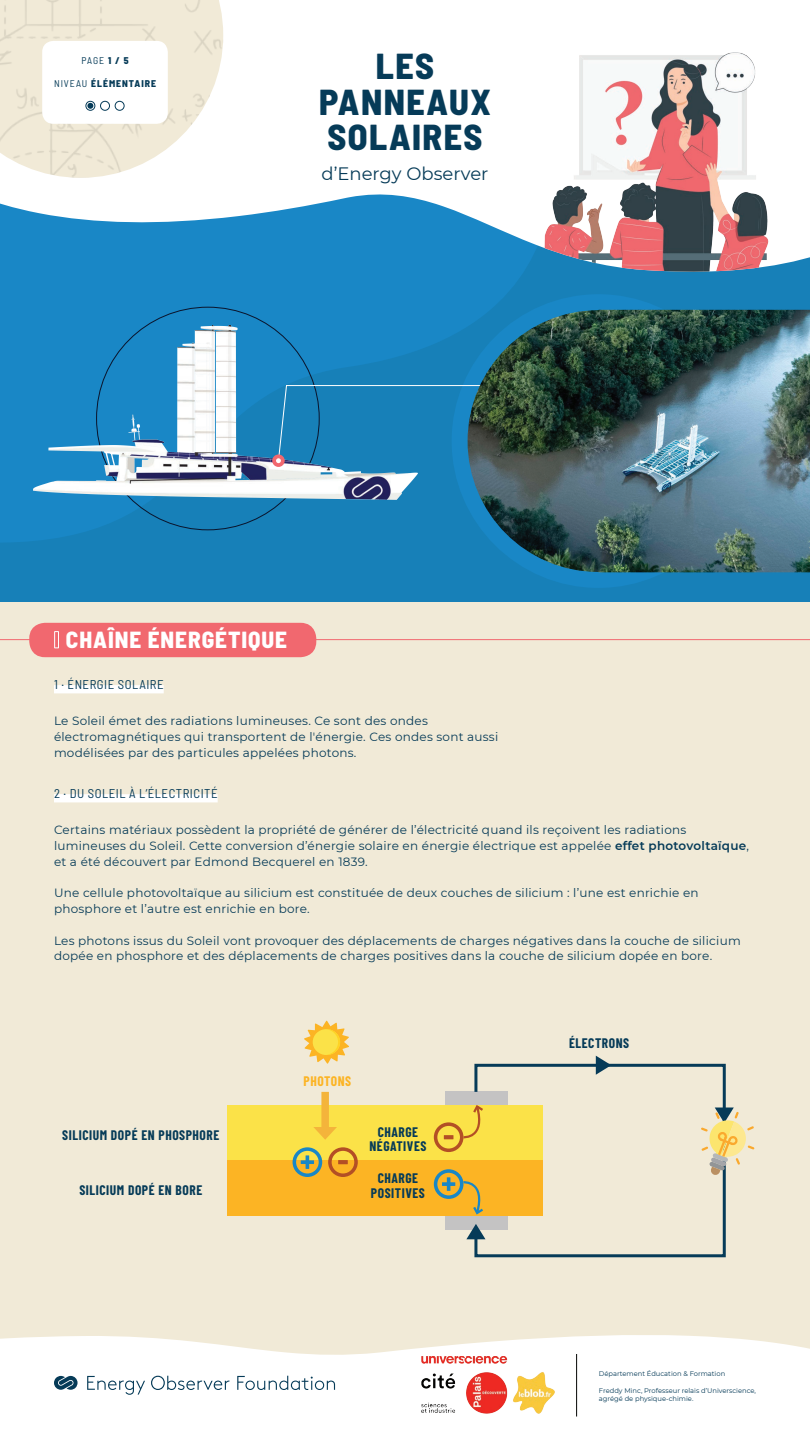
<style>
.page{position:relative;width:810px;height:1440px;background:#fff}
.page>*{position:absolute;margin:0;border:0;box-sizing:border-box;transform-origin:0 0}
.t1{font:800 semi-condensed 36px/35.5px "Barlow";letter-spacing:.04em;color:#063b58;text-align:center}
.t2{font:800 semi-condensed 23.25px "Barlow";letter-spacing:.04em;color:#fff}
.t3{font:18px "Montserrat";color:#063b58}
.t4{font:700 13.5px/14.2px "Barlow Condensed";letter-spacing:.04em;color:#063b58;text-align:center}
.t5{font:700 13.5px "Barlow Condensed";letter-spacing:.04em;color:#fcb424}
.t6{font:semi-condensed 12.75px "Barlow";letter-spacing:.04em;color:#063b58}
.t7{font:12px/15.8px "Montserrat";letter-spacing:.02em;color:#063b58}
.t8{font:800 semi-condensed 9.75px "Barlow";letter-spacing:.1em;color:#063b58}
.t9{font:semi-condensed 9.75px "Barlow";color:#063b58}
.t10{font:6.75px/8.1px "Montserrat";color:#063b58}
.s1{font-weight:800}
.s2{font-weight:400}
.s3{font-weight:600}
</style>
<div class="page">
<div style="left:0;top:602px;width:810px;height:838px;background:#f1ead7"></div>
<div style="left:0;top:148px;width:810px;height:454px;background:#1780b8"></div>
<svg style="left:0;top:272px;width:523px;height:270px;fill:#1987c6"></svg>
<img style="left:33px;top:326px;width:385px;height:174px">
<div style="left:452px;top:294px;width:293px;height:294px;background:#1987c6;border-radius:50%"></div>
<svg style="left:277px;top:385px;width:191px;height:76px"></svg>
<hr style="left:0;top:639px;width:810px;height:1px;background:#f1686f">
<div style="left:29px;top:623px;width:287px;height:34px;background:#f1686f;border-radius:16px"></div>
<svg style="left:54px;top:631px;width:5px;height:18px"></svg>
<div style="left:274px;top:456px;width:9px;height:9px;background:#fff;border-radius:50%"></div>
<div style="left:272px;top:455px;width:13px;height:12px;border:4px solid #f1686f;border-radius:50%"></div>
<img style="left:468px;top:310px;width:342px;height:262px">
<div style="left:228px;top:1105px;width:315px;height:56px;background:#fbe248"></div>
<div style="left:228px;top:1161px;width:315px;height:55px;background:#fcb424"></div>
<div style="left:54px;top:685px;width:110px;height:8px;background:#fff"></div>
<div style="left:54px;top:794px;width:164px;height:8px;background:#fff"></div>
<svg style="left:304px;top:1021px;width:45px;height:43px"></svg>
<div style="left:321px;top:1092px;width:8px;height:40px;background:#f4b43b"></div>
<svg style="left:313px;top:1127px;width:24px;height:13px"></svg>
<svg style="left:293px;top:1147px;width:29px;height:30px"></svg>
<svg style="left:328px;top:1147px;width:30px;height:30px"></svg>
<div style="left:446px;top:1092px;width:62px;height:13px;background:#c4c3c3"></div>
<div style="left:446px;top:1216px;width:62px;height:13px;background:#c4c3c3"></div>
<svg style="left:473px;top:1062px;width:254px;height:196px"></svg>
<svg style="left:596px;top:1056px;width:15px;height:19px"></svg>
<svg style="left:466px;top:1224px;width:19px;height:15px"></svg>
<svg style="left:701px;top:1108px;width:53px;height:68px"></svg>
<svg style="left:434px;top:1103px;width:52px;height:49px"></svg>
<svg style="left:434px;top:1169px;width:52px;height:47px"></svg>
<svg style="left:0;top:1335px;width:810px;height:105px;background:#fdfdfb"></svg>
<svg style="left:0;top:52px;width:810px;height:220px;fill:#fff"></svg>
<img style="left:530px;top:53px;width:264px;height:219px">
<svg style="left:0;top:0;width:223px;height:178px"></svg>
<hr style="left:576px;top:1354px;width:1px;height:63px;background:#040503">
<svg style="left:54px;top:1376px;width:24px;height:14px"></svg>
<svg style="left:87px;top:1376px;width:58px;height:19px"></svg>
<svg style="left:151px;top:1376px;width:79px;height:14px"></svg>
<svg style="left:237px;top:1376px;width:98px;height:14px"></svg>
<img style="left:422px;top:1357px;width:132px;height:57px">
<p class="t9" style="left:81px;top:53px;width:49px">PAGE <span class="s1">1 / 5</span></p>
<p class="t8" style="left:54px;top:77px;width:104px"><span class="s2">NIVEAU</span> ÉLÉMENTAIRE</p>
<h1 class="t1" style="left:319px;top:47px;width:173px">LES<br>PANNEAUX<br>SOLAIRES</h1>
<h3 class="t3" style="left:321px;top:161px;width:169px">d’Energy Observer</h3>
<h2 class="t2" style="left:66px;top:623px;width:223px">CHAÎNE ÉNERGÉTIQUE</h2>
<p class="t6" style="left:54px;top:676px;width:111px">1 · ÉNERGIE SOLAIRE</p>
<p class="t7" style="left:54px;top:713px;width:446px">Le Soleil émet des radiations lumineuses. Ce sont des ondes électromagnétiques qui transportent de l'énergie. Ces ondes sont aussi modélisées par des particules appelées photons.</p>
<p class="t6" style="left:54px;top:785px;width:163px">2 · DU SOLEIL À L’ÉLECTRICITÉ</p>
<p class="t7" style="left:54px;top:822px;width:697px">Certains matériaux possèdent la propriété de générer de l’électricité quand ils reçoivent les radiations lumineuses du Soleil. Cette conversion d’énergie solaire en énergie électrique est appelée <span class="s3">effet photovoltaïque</span>, et a été découvert par Edmond Becquerel en 1839.</p>
<p class="t7" style="left:54px;top:885px;width:646px">Une cellule photovoltaïque au silicium est constituée de deux couches de silicium : l’une est enrichie en phosphore et l’autre est enrichie en bore.</p>
<p class="t7" style="left:54px;top:932px;width:688px">Les photons issus du Soleil vont provoquer des déplacements de charges négatives dans la couche de silicium dopée en phosphore et des déplacements de charges positives dans la couche de silicium dopée en bore.</p>
<p class="t5" style="left:304px;top:1071px;width:49px">PHOTONS</p>
<p class="t4" style="left:62px;top:1127px;width:159px">SILICIUM DOPÉ EN PHOSPHORE</p>
<p class="t4" style="left:369px;top:1124px;width:58px">CHARGE<br>NÉGATIVES</p>
<p class="t4" style="left:371px;top:1171px;width:55px">CHARGE<br>POSITIVES</p>
<p class="t4" style="left:79px;top:1182px;width:124px">SILICIUM DOPÉ EN BORE</p>
<p class="t4" style="left:569px;top:1035px;width:62px">ÉLECTRONS</p>
<p class="t10" style="left:599px;top:1370px;width:128px">Département Éducation &amp; Formation</p>
<p class="t10" style="left:599px;top:1386px;width:159px">Freddy Minc, Professeur relais d’Universcience, agrégé de physique-chimie.</p>
</div>
